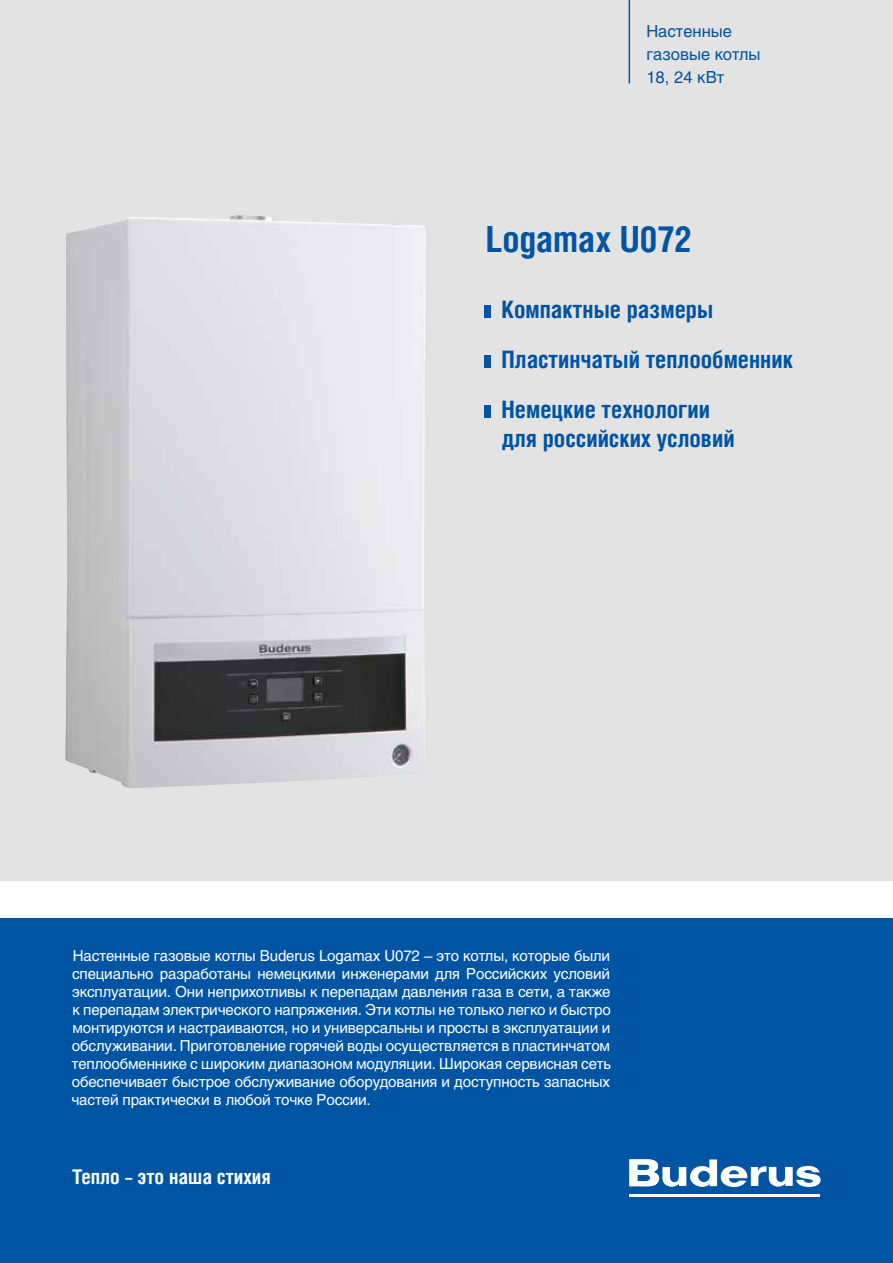
<style>
.page{position:relative;width:893px;height:1263px;background:#fff}
.page>*{position:absolute;margin:0;border:0;box-sizing:border-box;transform-origin:0 0}
.t1{font:700 condensed 36px "Helios C Cn";letter-spacing:-.005em;color:#0054a4}
.t2{font:700 condensed 24px/50.1px "Helios C Cn";color:#0054a4}
.t3{font:700 condensed 20.25px "Helios C Cn";color:#fff}
.t4{font:16.5px/22.5px "Helios C";color:#0054a4}
.t5{font:15px/18px "Helios C";letter-spacing:-.01em;color:#fff;text-align:justify}
</style>
<div class="page">
<div style="left:0;top:0;width:893px;height:880px;background:#e3e3e3"></div>
<div style="left:0;top:918px;width:893px;height:345px;background:#0054a4"></div>
<hr style="left:629px;top:0;width:1px;height:83px;background:#0054a4">
<hr style="left:629px;top:1194px;width:190px;height:2px;background:#fff">
<svg style="left:629px;top:1159px;width:192px;height:28px"></svg>
<div style="left:485px;top:305px;width:6px;height:13px;background:#0054a4"></div>
<div style="left:485px;top:355px;width:6px;height:13px;background:#0054a4"></div>
<div style="left:485px;top:405px;width:6px;height:13px;background:#0054a4"></div>
<img style="left:65px;top:215px;width:361px;height:573px">
<p class="t4" style="left:646px;top:20px;width:116px">Hacтeнные гaзовыe котлы<br>18, 24 кВт</p>
<h1 class="t1" style="left:486px;top:217px;width:208px">Logamax U072</h1>
<h2 class="t2" style="left:502px;top:283px;width:293px">Компактные paзмеры<br>Пластинчатый теплообменник<br>Heмeцкие тexнoлогии</h2>
<h2 class="t2" style="left:502px;top:412px;width:234px">для poccийских ycловий</h2>
<p class="t5" style="left:71px;top:946px;width:541px">Настенные газовые котлы Buderus Logamax U072 – это котлы, которые были специально разработаны немецкими инженерами для Российских условий эксплуатации. Они неприхотливы к перепадам давления газа в сети, а также к перепадам электрического напряжения. Эти котлы не только легко и быстро монтируются и настраиваются, но и универсальны и просты в эксплуатации и обслуживании. Приготовление горячей воды осуществляется в пластинчатом теплообменнике с широким диапазоном модуляции. Широкая сервисная сеть обеспечивает быстрое обслуживание оборудования и доступность запасных частей практически в любой точке России.</p>
<h3 class="t3" style="left:72px;top:1165px;width:200px">Тепло – это наша стихия</h3>
</div>
